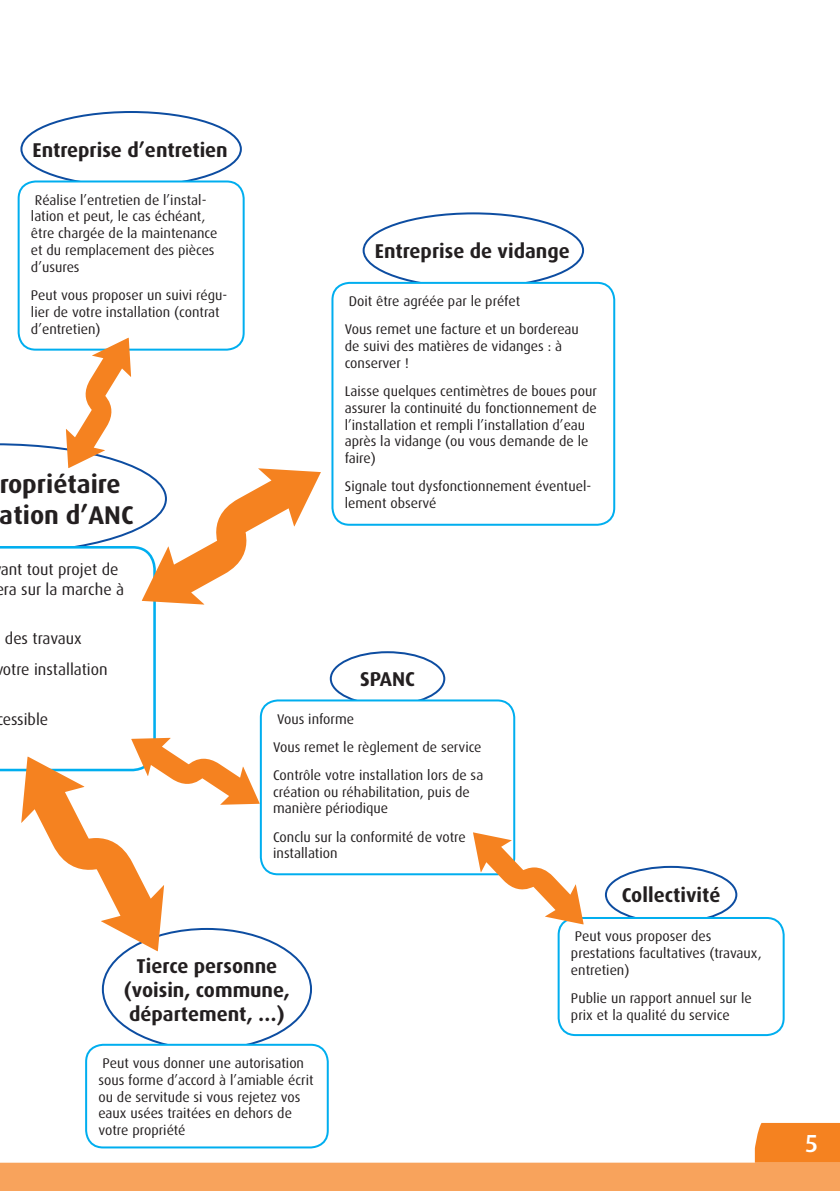
<style>
.page{position:relative;width:840px;height:1191px;background:#fff}
.page>*{position:absolute;margin:0;border:0;box-sizing:border-box;transform-origin:0 0}
.t1{font:700 25.6px/30.8px "Dax";color:#231f20}
.t2{font:500 24.8px "Dax OT";color:#fff}
.t3{font:700 20px/24px "Dax";color:#231f20;text-align:center}
.t4{font:16px/19.2px "Dax OT";color:#231f20}
.t5{font:14px/16.8px "Dax OT";color:#231f20}
</style>
<div class="page">
<svg style="left:0;top:1123px;width:839px;height:68px"></svg>
<div style="left:329px;top:651px;width:116px;height:55px;border:2px solid #0d4da1;border-radius:50%"></div>
<div style="left:604px;top:866px;width:133px;height:57px;border:2px solid #0d4da1;border-radius:50%"></div>
<div style="left:261px;top:700px;width:253px;height:174px;background:#fff;border-radius:17px"></div>
<div style="left:260px;top:699px;width:255px;height:176px;border:2px solid #00aeef;border-radius:17px"></div>
<div style="left:558px;top:918px;width:225px;height:117px;background:#fff;border-radius:17px"></div>
<div style="left:557px;top:917px;width:227px;height:119px;border:2px solid #00aeef;border-radius:17px"></div>
<div style="left:18px;top:180px;width:226px;height:171px;border:2px solid #00aeef;border-radius:17px"></div>
<div style="left:331px;top:282px;width:284px;height:244px;border:2px solid #00aeef;border-radius:17px"></div>
<div style="left:86px;top:1044px;width:241px;height:103px;background:#fff;border-radius:17px"></div>
<div style="left:85px;top:1043px;width:243px;height:105px;border:2px solid #00aeef;border-radius:17px"></div>
<svg style="left:0;top:337px;width:321px;height:614px"></svg>
<svg style="left:472px;top:832px;width:111px;height:92px"></svg>
<h3 class="t3" style="left:32px;top:138px;width:197px">Entreprise d’entretien</h3>
<p class="t5" style="left:31px;top:191px;width:188px">Réalise l’entretien de l’instal&shy;lation et peut, le cas échéant, être chargée de la maintenance et du remplacement des pièces d’usures</p>
<p class="t5" style="left:31px;top:287px;width:198px">Peut vous proposer un suivi régu&shy;lier de votre installation (contrat d’entretien)</p>
<h1 class="t1" style="left:-1px;top:469px;width:136px">ropriétaire ation d’ANC</h1>
<p class="t4" style="left:1px;top:560px;width:125px">ant tout projet de ra sur la marche à</p>
<p class="t4" style="left:3px;top:623px;width:106px;line-height:30.6px">des travaux otre installation</p>
<p class="t4" style="left:3px;top:709px;width:47px">essible</p>
<h3 class="t3" style="left:375px;top:239px;width:196px">Entreprise de vidange</h3>
<p class="t5" style="left:344px;top:287px;width:235px;line-height:28.2px">Doit être agréée par le préfet<br>Vous remet une facture et un bordereau</p>
<p class="t5" style="left:344px;top:338px;width:219px">de suivi des matières de vidanges : à conserver !</p>
<p class="t5" style="left:344px;top:383px;width:253px">Laisse quelques centimètres de boues pour assurer la continuité du fonctionnement de l’installation et rempli l’installation d’eau après la vidange (ou vous demande de le faire)</p>
<p class="t5" style="left:344px;top:478px;width:248px">Signale tout dysfonctionnement éventuel&shy;lement observé</p>
<h3 class="t3" style="left:360px;top:667px;width:57px">SPANC</h3>
<p class="t5" style="left:273px;top:704px;width:212px;line-height:28.2px">Vous informe<br>Vous remet le règlement de service<br>Contrôle votre installation lors de sa</p>
<p class="t5" style="left:273px;top:783px;width:198px">création ou réhabilitation, puis de manière périodique</p>
<p class="t5" style="left:273px;top:828px;width:194px">Conclu sur la conformité de votre installation</p>
<h3 class="t3" style="left:621px;top:883px;width:100px">Collectivité</h3>
<h3 class="t3" style="left:124px;top:954px;width:167px">Tierce personne (voisin, commune, département, …)</h3>
<p class="t5" style="left:98px;top:1054px;width:216px">Peut vous donner une autorisation sous forme d’accord à l’amiable écrit ou de servitude si vous rejetez vos eaux usées traitées en dehors de votre propriété</p>
<p class="t5" style="left:570px;top:928px;width:192px">Peut vous proposer des prestations facultatives (travaux, entretien)</p>
<p class="t5" style="left:570px;top:989px;width:182px">Publie un rapport annuel sur le prix et la qualité du service</p>
<h2 class="t2" style="left:804px;top:1129px;width:15px">5</h2>
</div>
